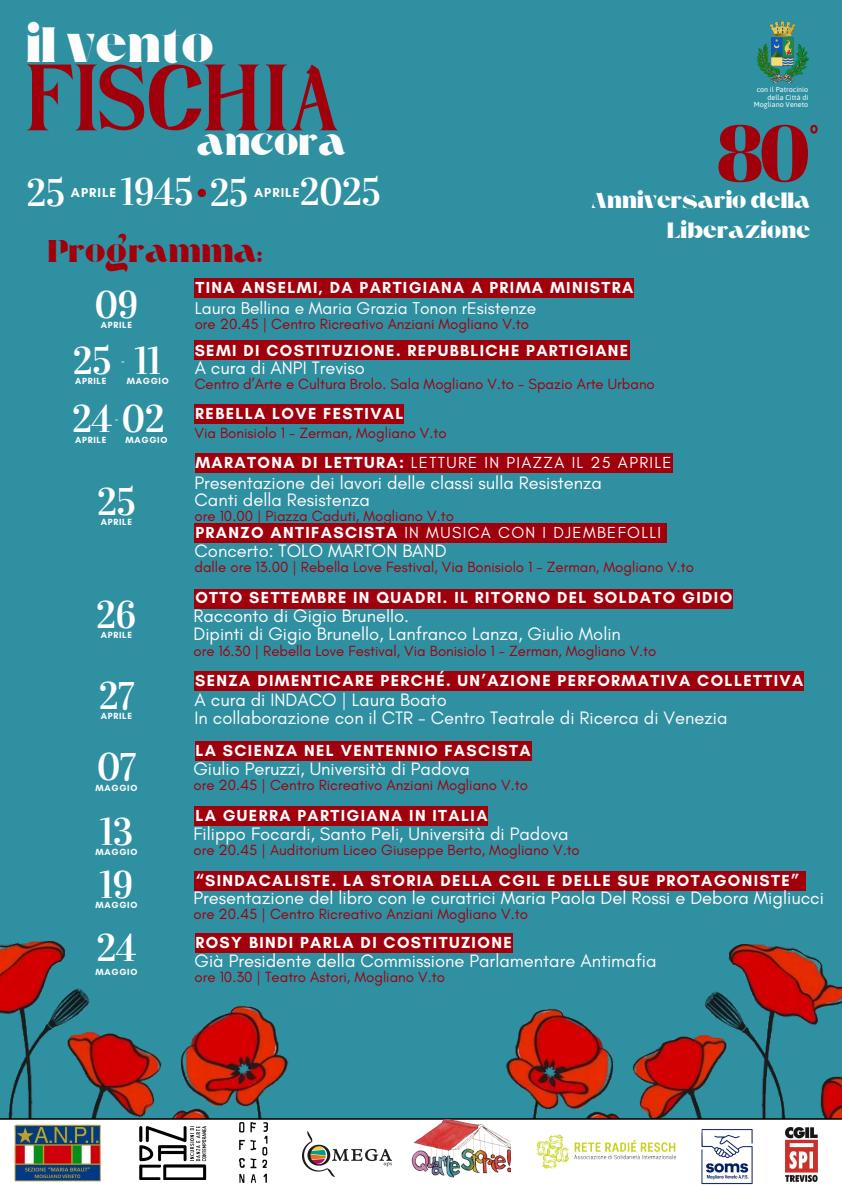
<style>
.page{position:relative;width:842px;height:1191px;background:#fff}
.page>*{position:absolute;margin:0;border:0;box-sizing:border-box;transform-origin:0 0}
.t1{font:49.5px "Foda Display";color:#fefdfd}
.t2{font:38.3px "Vidaloka";letter-spacing:-.02em;color:#fff}
.t3{font:38.2px "Vidaloka";letter-spacing:-.02em;color:#fff}
.t4{font:37.8px "Foda Display";color:#fefdfd}
.t5{font:31.4px "Foda Display";color:#a0000c}
.t6{font:22.1px/30.3px "Foda Display";color:#fff;text-align:right}
.t7{font:18.4px/17.6px "Glacial Indifference";color:#fefdfd}
.t8{font:17.4px "Glacial Indifference";color:#fefdfd}
.t9{font:700 16.3px "Glacial Indifference";letter-spacing:.085em;color:#fefdfd}
.t10{font:16.3px "Glacial Indifference";letter-spacing:.085em;color:#fefdfd}
.t11{font:15px "Glacial Indifference";color:#a0000c}
.t12{font:700 13.2px "Glacial Indifference";letter-spacing:.075em;color:#fff}
.t13{font:700 9.1px "Glacial Indifference";letter-spacing:.075em;color:#fff}
.t14{font:7.2px "Asap";color:#fefdfd}
.s1{font-weight:700}
</style>
<div class="page">
<div style="left:0;top:0;width:842px;height:1190px;background:#2f90a2"></div>
<img style="left:0;top:941px;width:377px;height:177px">
<img style="left:417px;top:944px;width:425px;height:174px">
<div style="left:0;top:1118px;width:842px;height:72px;background:#fff"></div>
<img style="left:76px;top:65px;width:68px;height:65px">
<img style="left:149px;top:65px;width:52px;height:65px">
<img style="left:27px;top:65px;width:46px;height:65px">
<img style="left:204px;top:65px;width:55px;height:65px">
<img style="left:266px;top:65px;width:21px;height:65px">
<img style="left:291px;top:65px;width:47px;height:65px">
<img style="left:718px;top:125px;width:90px;height:57px">
<svg style="left:810px;top:125px;width:8px;height:9px"></svg>
<img style="left:303px;top:1131px;width:88px;height:45px">
<hr style="left:0;top:1118px;width:842px;height:1px;background:#000">
<img style="left:239px;top:1122px;width:29px;height:60px">
<img style="left:14px;top:1108px;width:88px;height:74px">
<img style="left:411px;top:1097px;width:99px;height:81px">
<img style="left:536px;top:1134px;width:140px;height:35px">
<img style="left:139px;top:1126px;width:68px;height:53px">
<div style="left:198px;top:189px;width:8px;height:8px;background:#a0000c;border-radius:50%"></div>
<img style="left:701px;top:1129px;width:52px;height:56px">
<img style="left:785px;top:1127px;width:33px;height:54px">
<img style="left:758px;top:21px;width:51px;height:62px">
<div style="left:195px;top:278px;width:439px;height:19px;background:#a0000c"></div>
<div style="left:195px;top:340px;width:435px;height:20px;background:#a0000c"></div>
<div style="left:195px;top:404px;width:209px;height:19px;background:#a0000c"></div>
<div style="left:195px;top:453px;width:477px;height:19px;background:#a0000c"></div>
<div style="left:195px;top:523px;width:472px;height:19px;background:#a0000c"></div>
<div style="left:195px;top:589px;width:538px;height:19px;background:#a0000c"></div>
<div style="left:195px;top:671px;width:609px;height:19px;background:#a0000c"></div>
<div style="left:195px;top:741px;width:336px;height:19px;background:#a0000c"></div>
<div style="left:195px;top:806px;width:293px;height:19px;background:#a0000c"></div>
<div style="left:195px;top:871px;width:611px;height:19px;background:#a0000c"></div>
<div style="left:195px;top:933px;width:317px;height:19px;background:#a0000c"></div>
<p class="t1" style="left:26px;top:25px;width:189px">il vento</p>
<h1 class="t4" style="left:197px;top:126px;width:151px">ancora</h1>
<p class="t3" style="left:121px;top:169px;width:129px">1945 25</p>
<p class="t3" style="left:300px;top:169px;width:82px">2025</p>
<p class="t3" style="left:27px;top:170px;width:40px">25</p>
<p class="t12" style="left:71px;top:184px;width:47px">APRILE</p>
<p class="t12" style="left:254px;top:184px;width:47px">APRILE</p>
<p class="t5" style="left:48px;top:239px;width:216px">Programma:</p>
<p class="t14" style="left:757px;top:86px;width:53px">con il Patrocinio</p>
<p class="t14" style="left:768px;top:93px;width:42px">della Città di</p>
<p class="t14" style="left:754px;top:100px;width:56px">Mogliano Veneto</p>
<h1 class="t6" style="left:591px;top:186px;width:220px">Anniversario della<br>Liberazione</h1>
<p class="t2" style="left:94px;top:282px;width:46px">09</p>
<p class="t13" style="left:101px;top:320px;width:33px">APRILE</p>
<p class="t2" style="left:73px;top:338px;width:40px">25</p>
<h4 class="t13" style="left:75px;top:376px;width:33px">APRILE</h4>
<p class="t13" style="left:122px;top:355px;width:5px">-</p>
<p class="t2" style="left:134px;top:337px;width:28px">11</p>
<p class="t13" style="left:127px;top:375px;width:43px">MAGGIO</p>
<p class="t2" style="left:72px;top:396px;width:94px">24 02</p>
<p class="t13" style="left:126px;top:434px;width:43px">MAGGIO</p>
<p class="t13" style="left:115px;top:414px;width:5px">-</p>
<p class="t13" style="left:75px;top:434px;width:33px">APRILE</p>
<p class="t2" style="left:97px;top:478px;width:40px">25</p>
<p class="t13" style="left:101px;top:516px;width:33px">APRILE</p>
<p class="t2" style="left:96px;top:591px;width:42px">26</p>
<p class="t13" style="left:101px;top:629px;width:33px">APRILE</p>
<p class="t2" style="left:99px;top:672px;width:37px">27</p>
<h5 class="t13" style="left:101px;top:710px;width:33px">APRILE</h5>
<p class="t2" style="left:97px;top:744px;width:41px">07</p>
<p class="t13" style="left:96px;top:782px;width:43px">MAGGIO</p>
<h6 class="t2" style="left:100px;top:808px;width:35px">13</h6>
<p class="t13" style="left:96px;top:846px;width:43px">MAGGIO</p>
<p class="t2" style="left:99px;top:861px;width:35px">19</p>
<p class="t13" style="left:96px;top:899px;width:43px">MAGGIO</p>
<p class="t2" style="left:96px;top:925px;width:42px">24</p>
<p class="t13" style="left:96px;top:965px;width:43px">MAGGIO</p>
<p class="t9" style="left:195px;top:277px;width:439px">TINA ANSELMI, DA PARTIGIANA A PRIMA MINISTRA</p>
<p class="t8" style="left:195px;top:297px;width:343px">Laura Bellina e Maria Grazia Tonon rEsistenze</p>
<p class="t11" style="left:195px;top:315px;width:336px">ore 20.45 | Centro Ricreativo Anziani Mogliano V.to</p>
<p class="t9" style="left:195px;top:340px;width:435px">SEMI DI COSTITUZIONE. REPUBBLICHE PARTIGIANE</p>
<p class="t7" style="left:195px;top:359px;width:172px">A cura di ANPI Treviso</p>
<p class="t11" style="left:195px;top:375px;width:462px">Centro d’Arte e Cultura Brolo. Sala Mogliano V.to - Spazio Arte Urbano</p>
<p class="t9" style="left:195px;top:403px;width:210px">REBELLA LOVE FESTIVAL</p>
<p class="t11" style="left:195px;top:423px;width:254px">Via Bonisiolo 1 - Zerman, Mogliano V.to</p>
<p class="t10" style="left:195px;top:452px;width:478px"><span class="s1">MARATONA DI LETTURA:</span> LETTURE IN PIAZZA IL 25 APRILE</p>
<p class="t7" style="left:195px;top:473px;width:409px">Presentazione dei lavori delle classi sulla Resistenza<br>Canti della Resistenza</p>
<p class="t11" style="left:195px;top:506px;width:261px">ore 10.00 | Piazza Caduti, Mogliano V.to</p>
<h6 class="t7" style="left:195px;top:541px;width:254px">Concerto: TOLO MARTON BAND</h6>
<p class="t11" style="left:195px;top:557px;width:501px">dalle ore 13.00 | Rebella Love Festival, Via Bonisiolo 1 - Zerman, Mogliano V.to</p>
<p class="t10" style="left:195px;top:522px;width:467px"><span class="s1">PRANZO ANTIFASCISTA</span> IN MUSICA CON I DJEMBEFOLLI</p>
<p class="t9" style="left:195px;top:588px;width:538px">OTTO SETTEMBRE IN QUADRI. IL RITORNO DEL SOLDATO GIDIO</p>
<p class="t7" style="left:193px;top:606px;width:429px;line-height:18px">Racconto di Gigio Brunello.<br>Dipinti di Gigio Brunello, Lanfranco Lanza, Giulio Molin</p>
<p class="t11" style="left:193px;top:642px;width:464px">ore 16.30 | Rebella Love Festival, Via Bonisiolo 1 - Zerman, Mogliano V.to</p>
<p class="t9" style="left:195px;top:670px;width:610px">SENZA DIMENTICARE PERCHÉ. UN’AZIONE PERFORMATIVA COLLETTIVA</p>
<p class="t7" style="left:195px;top:691px;width:534px">A cura di INDACO | Laura Boato<br>In collaborazione con il CTR - Centro Teatrale di Ricerca di Venezia</p>
<p class="t9" style="left:195px;top:740px;width:337px">LA SCIENZA NEL VENTENNIO FASCISTA</p>
<p class="t7" style="left:193px;top:759px;width:278px">Giulio Peruzzi, Università di Padova</p>
<p class="t11" style="left:193px;top:775px;width:336px">ore 20.45 | Centro Ricreativo Anziani Mogliano V.to</p>
<p class="t9" style="left:195px;top:805px;width:294px">LA GUERRA PARTIGIANA IN ITALIA</p>
<p class="t7" style="left:193px;top:824px;width:377px">Filippo Focardi, Santo Peli, Università di Padova</p>
<p class="t11" style="left:193px;top:840px;width:388px">ore 20.45 | Auditorium Liceo Giuseppe Berto, Mogliano V.to</p>
<p class="t9" style="left:195px;top:870px;width:606px">“SINDACALISTE. LA STORIA DELLA CGIL E DELLE SUE PROTAGONISTE”</p>
<h6 class="t7" style="left:193px;top:888px;width:632px">Presentazione del libro con le curatrici Maria Paola Del Rossi e Debora Migliucci</h6>
<h6 class="t11" style="left:193px;top:904px;width:336px">ore 20.45 | Centro Ricreativo Anziani Mogliano V.to</h6>
<p class="t9" style="left:195px;top:932px;width:318px">ROSY BINDI PARLA DI COSTITUZIONE</p>
<h6 class="t7" style="left:195px;top:951px;width:464px">Già Presidente della Commissione Parlamentare Antimafia</h6>
<h6 class="t11" style="left:195px;top:967px;width:252px">ore 10.30 | Teatro Astori, Mogliano V.to</h6>
</div>
